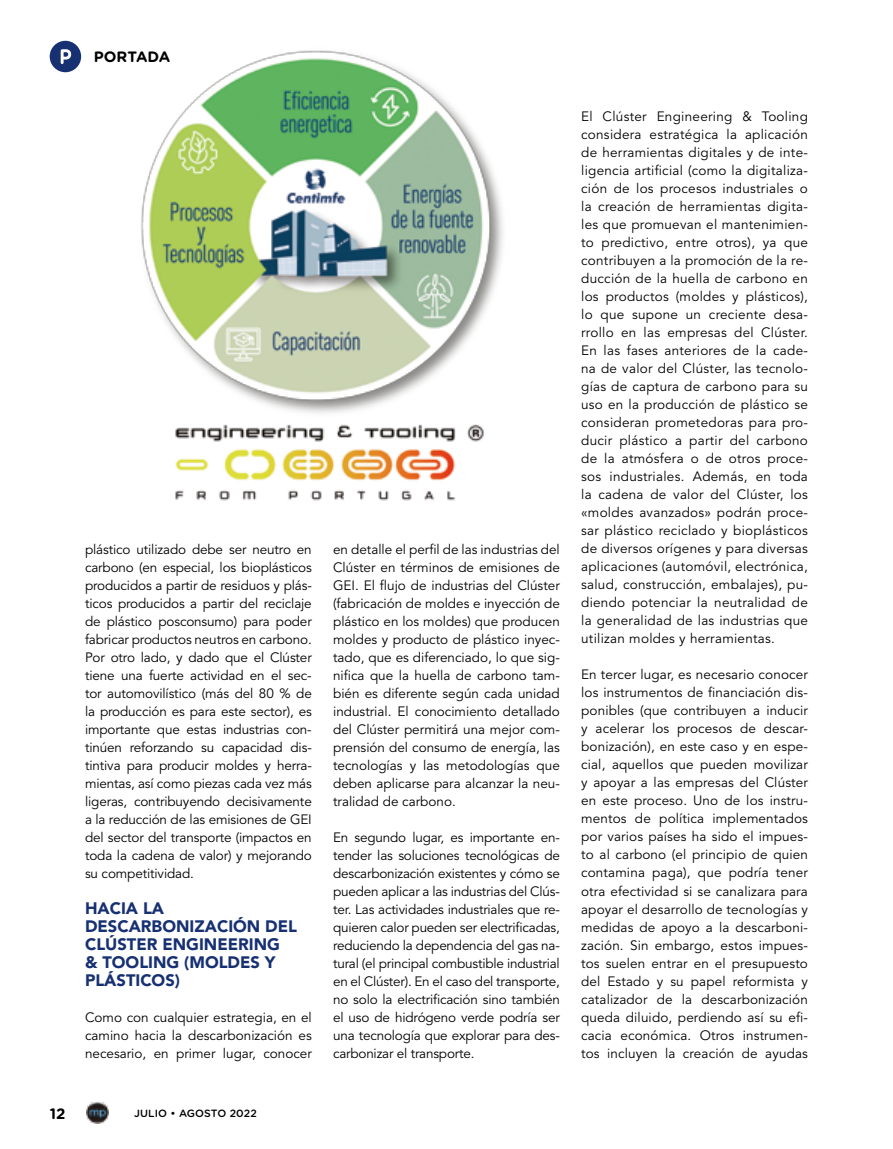
<style>
.page{position:relative;width:893px;height:1149px;background:#fff}
.page>*{position:absolute;margin:0;border:0;box-sizing:border-box;transform-origin:0 0}
.t1{font:900 16.5px/18px "Avenir";color:#163072}
.t2{font:700 15px "Gotham Rounded";color:#000}
.t3{font:13.5px/18px "Avenir";color:#000;text-align:justify}
.t4{font:500 10.5px "Gotham Rounded";letter-spacing:.01em;color:#000}
</style>
<div class="page">
<img style="left:87px;top:1101px;width:22px;height:22px">
<img style="left:141px;top:50px;width:362px;height:364px">
<div style="left:50px;top:41px;width:31px;height:31px;background:#163072;border-radius:50%"></div>
<svg style="left:61px;top:49px;width:10px;height:15px"></svg>
<img style="left:175px;top:424px;width:309px;height:77px">
<p class="t2" style="left:94px;top:46px;width:78px">PORTADA</p>
<p class="t3" style="left:85px;top:540px;width:228px">plástico utilizado debe ser neutro en carbono (en especial, los bioplásticos producidos a partir de residuos y plás&shy;ticos producidos a partir del reciclaje de plástico posconsumo) para poder fabricar productos neutros en carbono.<br>Por otro lado, y dado que el Clúster tiene una fuerte actividad en el sec&shy;tor automovilístico (más del 80 % de la producción es para este sector), es importante que estas industrias con&shy;tinúen reforzando su capacidad dis&shy;tintiva para producir moldes y herra&shy;mientas, así como piezas cada vez más ligeras, contribuyendo decisivamente a la reducción de las emisiones de GEI del sector del transporte (impactos en toda la cadena de valor) y mejorando su competitividad.</p>
<p class="t1" style="left:85px;top:898px;width:214px">HACIA LA<br>DESCARBONIZACIÓN DEL<br>CLÚSTER ENGINEERING<br>&amp; TOOLING (MOLDES Y<br>PLÁSTICOS)</p>
<p class="t3" style="left:85px;top:1008px;width:228px">Como con cualquier estrategia, en el camino hacia la descarbonización es necesario, en primer lugar, conocer</p>
<p class="t2" style="left:50px;top:1101px;width:17px">12</p>
<p class="t4" style="left:134px;top:1105px;width:124px">JULIO • AGOSTO 2022</p>
<p class="t3" style="left:333px;top:540px;width:228px">en detalle el perfil de las industrias del Clúster en términos de emisiones de GEI. El flujo de industrias del Clúster (fabricación de moldes e inyección de plástico en los moldes) que producen moldes y producto de plástico inyec&shy;tado, que es diferenciado, lo que sig&shy;nifica que la huella de carbono tam&shy;bién es diferente según cada unidad industrial. El conocimiento detallado del Clúster permitirá una mejor com&shy;prensión del consumo de energía, las tecnologías y las metodologías que deben aplicarse para alcanzar la neu&shy;tralidad de carbono.</p>
<p class="t3" style="left:333px;top:828px;width:228px">En segundo lugar, es importante en&shy;tender las soluciones tecnológicas de descarbonización existentes y cómo se pueden aplicar a las industrias del Clús&shy;ter. Las actividades industriales que re&shy;quieren calor pueden ser electrificadas, reduciendo la dependencia del gas na&shy;tural (el principal combustible industrial en el Clúster). En el caso del transporte, no solo la electrificación sino también el uso de hidrógeno verde podría ser una tecnología que explorar para des&shy;carbonizar el transporte.</p>
<p class="t3" style="left:581px;top:108px;width:228px">El Clúster Engineering &amp; Tooling considera estratégica la aplicación de herramientas digitales y de inte&shy;ligencia artificial (como la digitaliza&shy;ción de los procesos industriales o la creación de herramientas digita&shy;les que promuevan el mantenimien&shy;to predictivo, entre otros), ya que contribuyen a la promoción de la re&shy;ducción de la huella de carbono en los productos (moldes y plásticos), lo que supone un creciente desa&shy;rrollo en las empresas del Clúster.<br>En las fases anteriores de la cade&shy;na de valor del Clúster, las tecnolo&shy;gías de captura de carbono para su uso en la producción de plástico se consideran prometedoras para pro&shy;ducir plástico a partir del carbono de la atmósfera o de otros proce&shy;sos industriales. Además, en toda la cadena de valor del Clúster, los «moldes avanzados» podrán proce&shy;sar plástico reciclado y bioplásticos de diversos orígenes y para diversas aplicaciones (automóvil, electrónica, salud, construcción, embalajes), pu&shy;diendo potenciar la neutralidad de la generalidad de las industrias que utilizan moldes y herramientas.</p>
<p class="t3" style="left:581px;top:666px;width:228px">En tercer lugar, es necesario conocer los instrumentos de financiación dis&shy;ponibles (que contribuyen a inducir y acelerar los procesos de descar&shy;bonización), en este caso y en espe&shy;cial, aquellos que pueden movilizar y apoyar a las empresas del Clúster en este proceso. Uno de los instru&shy;mentos de política implementados por varios países ha sido el impues&shy;to al carbono (el principio de quien contamina paga), que podría tener otra efectividad si se canalizara para apoyar el desarrollo de tecnologías y medidas de apoyo a la descarboni&shy;zación. Sin embargo, estos impues&shy;tos suelen entrar en el presupuesto del Estado y su papel reformista y catalizador de la descarbonización queda diluido, perdiendo así su efi&shy;cacia económica. Otros instrumen&shy;tos incluyen la creación de ayudas</p>
</div>
